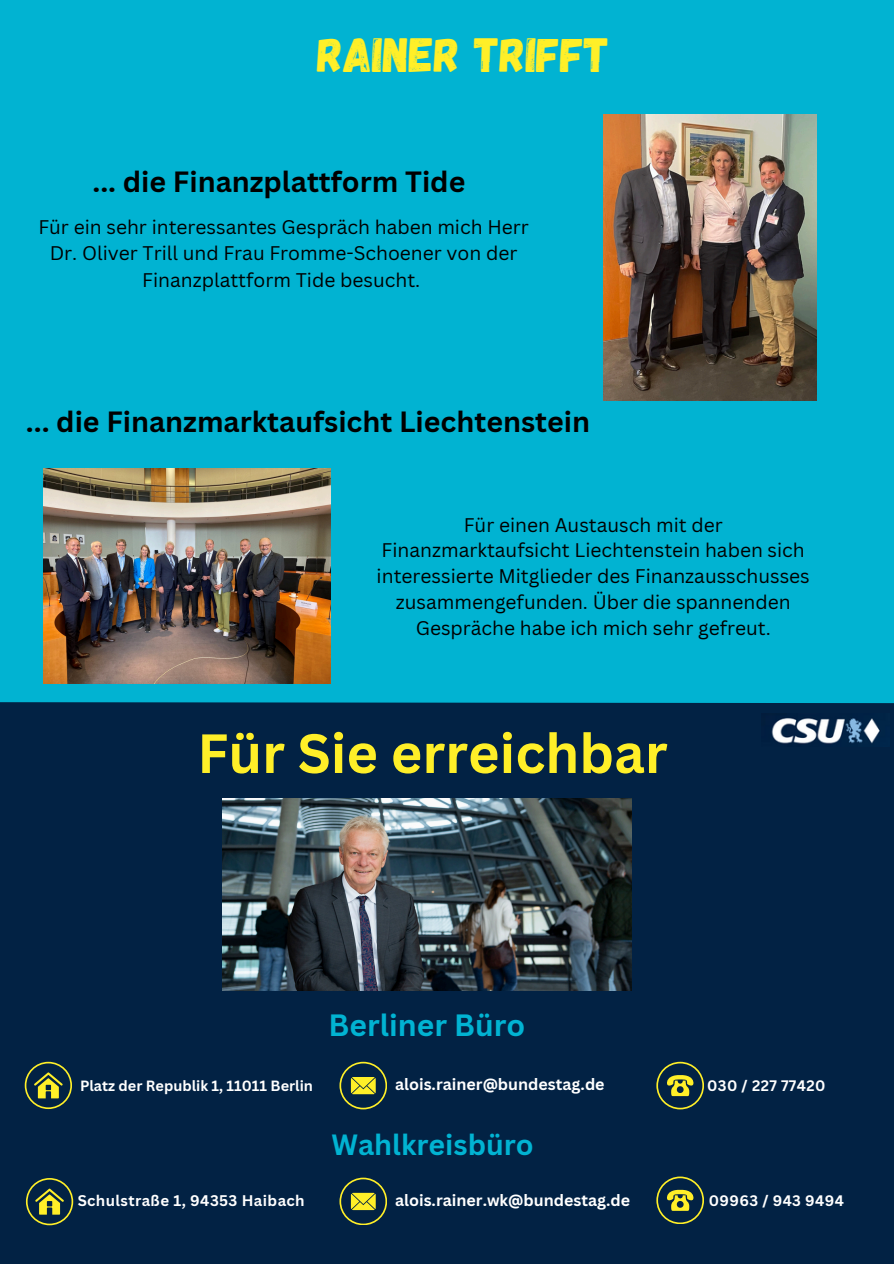
<style>
.page{position:relative;width:894px;height:1264px;background:#fff}
.page>*{position:absolute;margin:0;border:0;box-sizing:border-box;transform-origin:0 0}
.t1{font:700 54px "Canva Sans";color:#ffef28}
.t2{font:48px "Gagalin";color:#ffef28}
.t3{font:700 30px "Canva Sans";color:#01b3d2}
.t4{font:700 28.5px "Canva Sans";color:#000}
.t5{font:700 28.5px "Canva Sans";color:#01b3d2}
.t6{font:19.2px/25.8px "Canva Sans";color:#000;text-align:center}
.t7{font:700 15.9px "Canva Sans";color:#fff}
.t8{font:700 15px "Canva Sans";letter-spacing:.025em;color:#fff}
.t9{font:700 14.85px "Canva Sans";letter-spacing:.025em;color:#fff}
.t10{font:700 14.4px "Canva Sans";color:#fff}
</style>
<div class="page">
<div style="left:0;top:0;width:893px;height:114px;background:#01b3d2"></div>
<div style="left:0;top:698px;width:893px;height:565px;background:#022244"></div>
<img style="left:222px;top:798px;width:409px;height:192px">
<svg style="left:656px;top:1061px;width:47px;height:48px"></svg>
<svg style="left:339px;top:1061px;width:47px;height:48px"></svg>
<svg style="left:25px;top:1061px;width:47px;height:48px"></svg>
<svg style="left:656px;top:1176px;width:47px;height:47px"></svg>
<svg style="left:339px;top:1177px;width:47px;height:47px"></svg>
<svg style="left:26px;top:1178px;width:47px;height:47px"></svg>
<div style="left:0;top:114px;width:893px;height:335px;background:#01b3d2"></div>
<div style="left:0;top:449px;width:893px;height:254px;background:#01b3d2"></div>
<img style="left:771px;top:717px;width:109px;height:27px">
<img style="left:603px;top:114px;width:213px;height:286px">
<img style="left:43px;top:468px;width:287px;height:215px">
<p class="t2" style="left:317px;top:23px;width:293px">RAINER TRIFFT</p>
<p class="t4" style="left:92px;top:162px;width:374px">... die Finanzplattform Tide</p>
<p class="t6" style="left:38px;top:213px;width:492px;line-height:26.4px">Für ein sehr interessantes Gespräch haben mich Herr<br>Dr. Oliver Trill und Frau Fromme-Schoener von der<br>Finanzplattform Tide besucht.</p>
<h3 class="t4" style="left:26px;top:401px;width:565px">... die Finanzmarktaufsicht Liechtenstein</h3>
<p class="t6" style="left:376px;top:511px;width:434px">Für einen Austausch mit der Finanzmarktaufsicht Liechtenstein haben sich interessierte Mitglieder des Finanzausschusses zusammengefunden. Über die spannenden Gespräche habe ich mich sehr gefreut.</p>
<p class="t1" style="left:197px;top:715px;width:471px">Für Sie erreichbar</p>
<h1 class="t3" style="left:328px;top:1003px;width:198px">Berliner Büro</h1>
<p class="t10" style="left:80px;top:1075px;width:234px">Platz der Republik 1, 11011 Berlin</p>
<h4 class="t7" style="left:395px;top:1073px;width:211px">alois.rainer@bundestag.de</h4>
<p class="t9" style="left:707px;top:1074px;width:120px">030 / 227 77420</p>
<p class="t5" style="left:331px;top:1124px;width:204px">Wahlkreisbüro</p>
<p class="t8" style="left:78px;top:1189px;width:228px">Schulstraße 1, 94353 Haibach</p>
<p class="t7" style="left:395px;top:1189px;width:237px">alois.rainer.wk@bundestag.de</p>
<h3 class="t9" style="left:708px;top:1190px;width:137px">09963 / 943 9494</h3>
</div>
